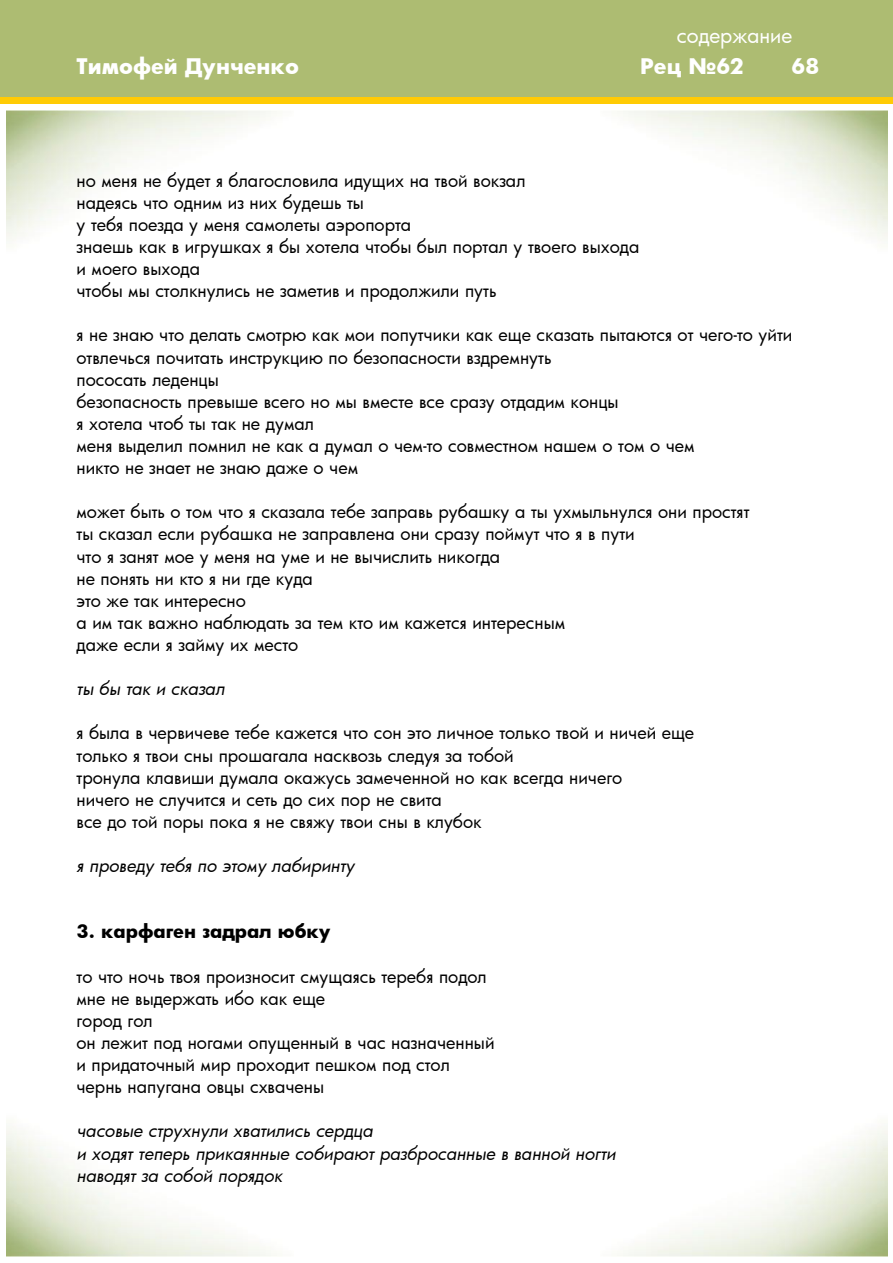
<style>
.page{position:relative;width:893px;height:1263px;background:#fff}
.page>*{position:absolute;margin:0;border:0;box-sizing:border-box;transform-origin:0 0}
.t1{font:700 21px "Futura";color:#fff}
.t2{font:21px "Futura";color:#fff}
.t3{font:18px/22px "Futura";color:#000}
.t4{font:italic 18px/22px "Futura";color:#000}
.t5{font:700 18px "Futura";color:#000}
</style>
<div class="page">
<div style="left:0;top:0;width:893px;height:98px;background:#adbc72"></div>
<div style="left:0;top:98px;width:893px;height:6px;background:#ffcb05"></div>
<p class="t1" style="left:77px;top:52px;width:224px">Тимофей Дунченко</p>
<p class="t2" style="left:677px;top:21px;width:117px">содержание</p>
<p class="t1" style="left:640px;top:52px;width:106px">Рец №62</p>
<p class="t1" style="left:791px;top:52px;width:30px">68</p>
<p class="t3" style="left:77px;top:169px;width:564px">но меня не будет я благословила идущих на твой вокзал<br>надеясь что одним из них будешь ты<br>у тебя поезда у меня самолеты аэропорта<br>знаешь как в игрушках я бы хотела чтобы был портал у твоего выхода и моего выхода<br>чтобы мы столкнулись не заметив и продолжили путь</p>
<p class="t3" style="left:77px;top:323px;width:717px">я не знаю что делать смотрю как мои попутчики как еще сказать пытаются от чего-то уйти отвлечься почитать инструкцию по безопасности вздремнуть<br>пососать леденцы<br>безопасность превыше всего но мы вместе все сразу отдадим концы<br>я хотела чтоб ты так не думал<br>меня выделил помнил не как а думал о чем-то совместном нашем о том о чем<br>никто не знает не знаю даже о чем</p>
<p class="t3" style="left:77px;top:500px;width:674px">может быть о том что я сказала тебе заправь рубашку а ты ухмыльнулся они простят ты сказал если рубашка не заправлена они сразу поймут что я в пути<br>что я занят мое у меня на уме и не вычислить никогда<br>не понять ни кто я ни где куда<br>это же так интересно<br>а им так важно наблюдать за тем кто им кажется интересным<br>даже если я займу их место</p>
<p class="t4" style="left:77px;top:677px;width:149px">ты бы так и сказал</p>
<p class="t3" style="left:77px;top:721px;width:619px">я была в червичеве тебе кажется что сон это личное только твой и ничей еще только я твои сны прошагала насквозь следуя за тобой<br>тронула клавиши думала окажусь замеченной но как всегда ничего<br>ничего не случится и сеть до сих пор не свита<br>все до той поры пока я не свяжу твои сны в клубок</p>
<p class="t4" style="left:77px;top:854px;width:280px">я проведу тебя по этому лабиринту</p>
<p class="t5" style="left:77px;top:919px;width:256px">3. карфаген задрал юбку</p>
<p class="t3" style="left:77px;top:965px;width:419px">то что ночь твоя произносит смущаясь теребя подол мне не выдержать ибо как еще<br>город гол<br>он лежит под ногами опущенный в час назначенный и придаточный мир проходит пешком под стол чернь напугана овцы схвачены</p>
<p class="t4" style="left:77px;top:1119px;width:541px">часовые струхнули хватились сердца<br>и ходят теперь прикаянные собирают разбросанные в ванной ногти наводят за собой порядок</p>
</div>
